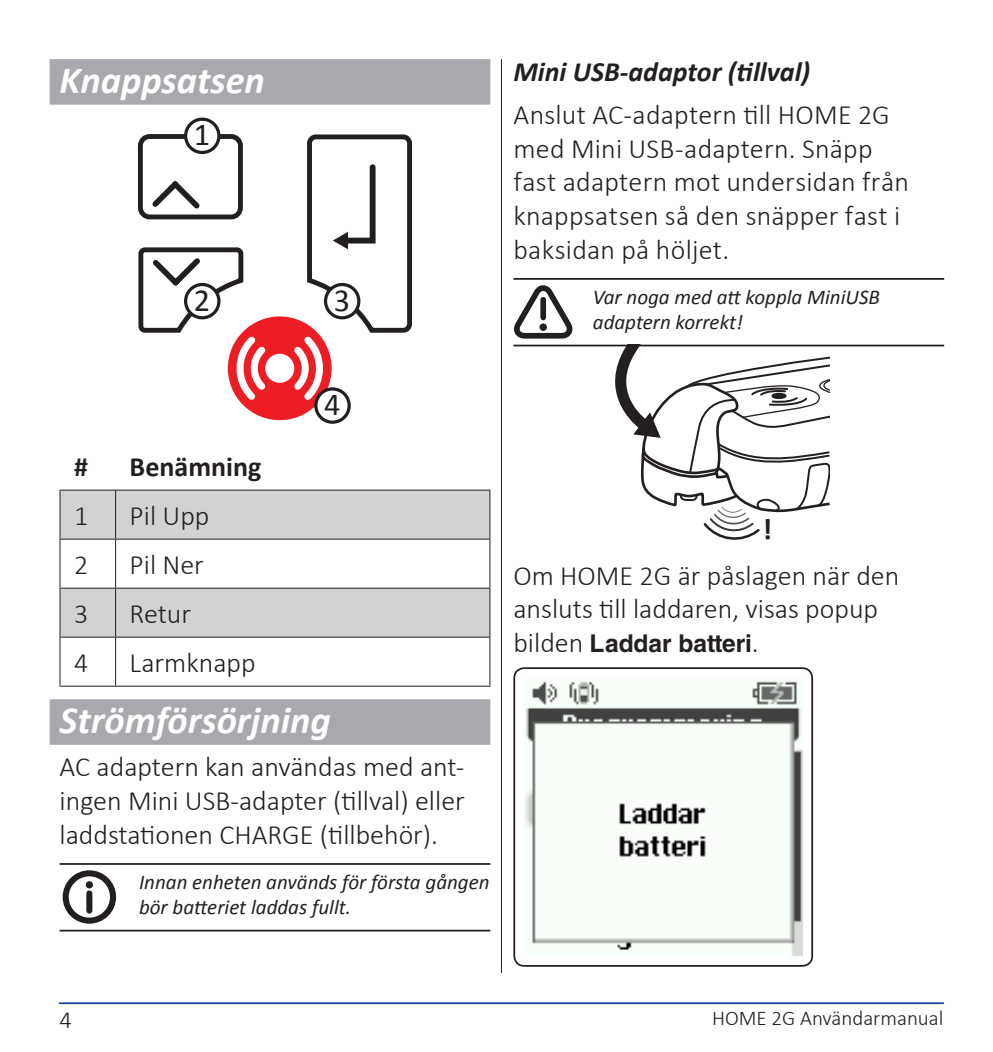
<style>
.page{position:relative;width:993px;height:1052px;background:#fff}
.page>*{position:absolute;margin:0;border:0;box-sizing:border-box;transform-origin:0 0}
.Rubrik_1{font:italic 700 38.5px "Calibri";color:#fff}
.t1{font:32.2px "Calibri";color:#231f20}
.t2{font:700 29.75px "Calibri";color:#231f20}
.Brödtext{font:300 28px/33.6px "Calibri";letter-spacing:.005em;color:#231f20}
.Table_Row{font:300 28px "Calibri";color:#231f20}
.Rubrik_3{font:italic 700 28px "Calibri";color:#231f20}
.Table_Header{font:700 28px "Calibri";color:#231f20}
.Brödtext-2{font:700 24.5px "Helvetica LT Std";color:#231f20}
.t3{font:300 24.5px "Calibri";color:#231f20}
.Information_Textstyl{font:italic 21px/25.2px "Calibri";color:#231f20}
.t4{font:300 21px "Calibri";color:#231f20}
.s1{font-family:"Calibri";font-weight:300;font-size:28px}
</style>
<div class="page">
<hr style="left:500px;top:60px;width:2px;height:912px;background:#231f20">
<hr style="left:60px;top:1002px;width:883px;height:2px;background:#1b3f94">
<div style="left:50px;top:59px;width:440px;height:46px;background:#a8a9ad"></div>
<div style="left:50px;top:699px;width:440px;height:46px;background:#a8a9ad"></div>
<hr style="left:60px;top:863px;width:430px;height:2px;background:#231f20">
<hr style="left:60px;top:929px;width:430px;height:2px;background:#231f20">
<div style="left:138px;top:134px;width:105px;height:85px;border:5px solid #231f20;border-radius:9px"></div>
<svg style="left:147px;top:181px;width:58px;height:33px"></svg>
<div style="left:231px;top:320px;width:97px;height:97px;background:#ee1d23;border-radius:50%"></div>
<div style="left:228px;top:316px;width:103px;height:104px;border:7px solid #ee1d23;border-radius:50%"></div>
<svg style="left:288px;top:134px;width:124px;height:272px"></svg>
<svg style="left:138px;top:247px;width:133px;height:159px"></svg>
<div style="left:269px;top:357px;width:22px;height:22px;background:#fff;border-radius:50%"></div>
<div style="left:265px;top:354px;width:29px;height:29px;border:7px solid #fff;border-radius:50%"></div>
<div style="left:185px;top:119px;width:34px;height:33px;background:#fff;border-radius:50%"></div>
<div style="left:184px;top:118px;width:36px;height:36px;border:3px solid #231f20;border-radius:50%"></div>
<div style="left:316px;top:389px;width:33px;height:33px;background:#fff;border-radius:50%"></div>
<div style="left:314px;top:387px;width:36px;height:37px;border:3px solid #231f20;border-radius:50%"></div>
<div style="left:325px;top:284px;width:34px;height:34px;background:#fff;border-radius:50%"></div>
<div style="left:324px;top:283px;width:36px;height:36px;border:3px solid #231f20;border-radius:50%"></div>
<div style="left:185px;top:284px;width:34px;height:34px;background:#fff;border-radius:50%"></div>
<div style="left:184px;top:283px;width:36px;height:36px;border:3px solid #231f20;border-radius:50%"></div>
<svg style="left:61px;top:491px;width:428px;height:145px;fill:#d1d2d4"></svg>
<hr style="left:60px;top:489px;width:56px;height:2px;background:#231f20">
<hr style="left:59px;top:490px;width:2px;height:49px;background:#231f20">
<hr style="left:116px;top:489px;width:374px;height:2px;background:#231f20">
<hr style="left:115px;top:490px;width:1px;height:49px;background:#231f20">
<hr style="left:489px;top:490px;width:1px;height:49px;background:#231f20">
<hr style="left:60px;top:538px;width:56px;height:2px;background:#231f20">
<hr style="left:59px;top:539px;width:2px;height:49px;background:#231f20">
<hr style="left:116px;top:538px;width:374px;height:2px;background:#231f20">
<hr style="left:115px;top:539px;width:1px;height:49px;background:#231f20">
<hr style="left:489px;top:539px;width:1px;height:49px;background:#231f20">
<hr style="left:60px;top:587px;width:56px;height:2px;background:#231f20">
<hr style="left:59px;top:588px;width:2px;height:49px;background:#231f20">
<hr style="left:116px;top:587px;width:374px;height:2px;background:#231f20">
<hr style="left:115px;top:588px;width:1px;height:49px;background:#231f20">
<hr style="left:489px;top:588px;width:1px;height:49px;background:#231f20">
<hr style="left:60px;top:636px;width:56px;height:2px;background:#231f20">
<hr style="left:59px;top:637px;width:2px;height:49px;background:#231f20">
<hr style="left:116px;top:636px;width:374px;height:2px;background:#231f20">
<hr style="left:115px;top:637px;width:1px;height:49px;background:#231f20">
<hr style="left:489px;top:637px;width:1px;height:49px;background:#231f20">
<hr style="left:60px;top:685px;width:56px;height:2px;background:#231f20">
<hr style="left:116px;top:685px;width:374px;height:2px;background:#231f20">
<div style="left:63px;top:870px;width:53px;height:53px;border:6px solid #231f20;border-radius:50%"></div>
<div style="left:86px;top:893px;width:6px;height:17px;background:#231f20"></div>
<div style="left:86px;top:881px;width:7px;height:7px;border:2px solid #231f20;border-radius:50%"></div>
<hr style="left:513px;top:278px;width:430px;height:2px;background:#231f20">
<hr style="left:513px;top:345px;width:430px;height:1px;background:#231f20">
<svg style="left:603px;top:344px;width:226px;height:196px"></svg>
<img style="left:524px;top:681px;width:278px;height:275px">
<div style="left:513px;top:667px;width:299px;height:299px;border:2px solid #231f20;border-radius:10px"></div>
<svg style="left:514px;top:285px;width:59px;height:53px"></svg>
<div style="left:539px;top:324px;width:7px;height:7px;border:1px solid #231f20;border-radius:50%"></div>
<p class="Rubrik_1" style="left:60px;top:55px;width:207px">Knappsatsen</p>
<p class="t1" style="left:194px;top:114px;width:18px">1</p>
<p class="t1" style="left:194px;top:280px;width:18px">2</p>
<p class="t1" style="left:333px;top:280px;width:18px">3</p>
<p class="t1" style="left:324px;top:384px;width:18px">4</p>
<p class="Table_Header" style="left:74px;top:449px;width:15px">#</p>
<p class="Table_Header" style="left:130px;top:449px;width:133px">Benämning</p>
<p class="Table_Row" style="left:74px;top:498px;width:16px">1</p>
<p class="Table_Row" style="left:130px;top:498px;width:81px">Pil Upp</p>
<p class="Table_Row" style="left:74px;top:547px;width:16px">2</p>
<p class="Table_Row" style="left:130px;top:547px;width:76px">Pil Ner</p>
<p class="Table_Row" style="left:74px;top:596px;width:16px">3</p>
<p class="Table_Row" style="left:130px;top:596px;width:63px">Retur</p>
<p class="Table_Row" style="left:74px;top:645px;width:16px">4</p>
<p class="Table_Row" style="left:130px;top:645px;width:127px">Larmknapp</p>
<p class="Rubrik_1" style="left:60px;top:695px;width:273px">Strömförsörjning</p>
<p class="Brödtext" style="left:60px;top:750px;width:406px;text-align:justify">AC adaptern kan användas med ant&shy;ingen Mini USB-adapter (tillval) eller laddstationen CHARGE (tillbehör).</p>
<p class="Information_Textstyl" style="left:139px;top:868px;width:352px">Innan enheten används för första gången bör batteriet laddas fullt.</p>
<p class="Rubrik_3" style="left:513px;top:53px;width:298px">Mini USB-adaptor (tillval)</p>
<p class="Brödtext" style="left:513px;top:98px;width:397px">Anslut AC-adaptern till HOME 2G med Mini USB-adaptern. Snäpp fast adaptern mot undersidan från knappsatsen så den snäpper fast i baksidan på höljet.</p>
<p class="Information_Textstyl" style="left:592px;top:283px;width:288px">Var noga med att koppla MiniUSB adaptern korrekt!</p>
<p class="t2" style="left:762px;top:510px;width:11px">!</p>
<p class="Brödtext" style="left:513px;top:558px;width:387px">Om HOME 2G är påslagen när den ansluts till laddaren, visas popup</p>
<p class="Brödtext-2" style="left:513px;top:628px;width:247px"><span class="s1">bilden</span> Laddar batteri<span class="s1">.</span></p>
<p class="t3" style="left:60px;top:1004px;width:14px">4</p>
<p class="t4" style="left:711px;top:1005px;width:233px">HOME 2G Användarmanual</p>
</div>
